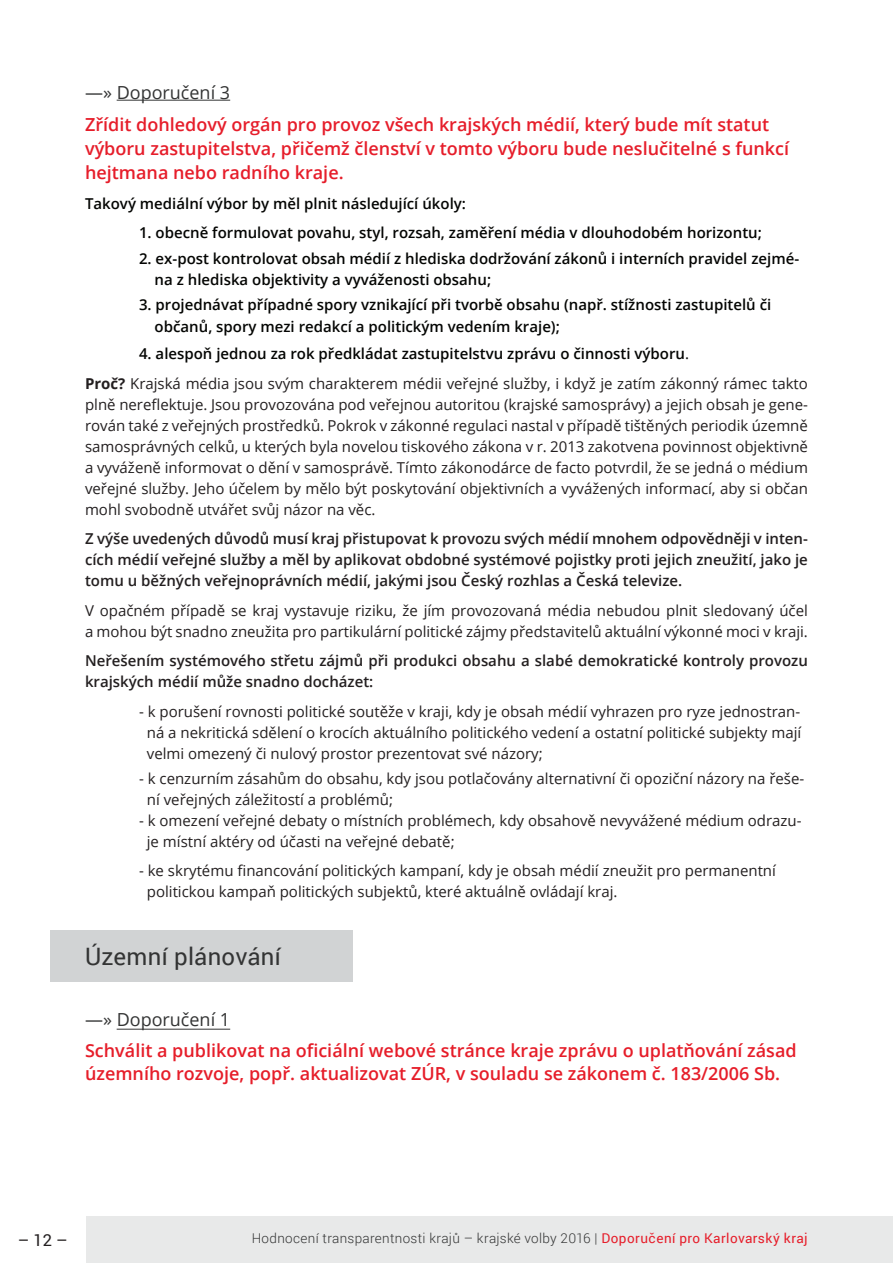
<style>
.page{position:relative;width:893px;height:1263px;background:#fff}
.page>*{position:absolute;margin:0;border:0;box-sizing:border-box;transform-origin:0 0}
.t1{font:24px "Roboto";letter-spacing:.01em;color:#333434}
.t2{font:600 18px/24px "Open Sans";color:#e61d2a}
.t3{font:600 18px/22.2px "Open Sans";color:#e61d29}
.t4{font:18px "Open Sans";color:#333434}
.t5{font:16.5px "Roboto";color:#231f20}
.t6{font:15px/21px "Open Sans";color:#231f20}
.t7{font:600 15px/21px "Open Sans";color:#040503}
.t8{font:600 15px/21px "Open Sans";color:#231f20;text-align:justify}
.t9{font:300 13.5px "Roboto";letter-spacing:.025em;color:#333434}
.s1{font-weight:600;color:#040503}
.s2{color:#040503}
.s3{font-weight:700}
.s4{font-weight:400;color:#e61d2a}
</style>
<div class="page">
<div style="left:86px;top:1216px;width:807px;height:47px;background:#e8e9e9"></div>
<hr style="left:117px;top:100px;width:113px;height:1px;background:#333434">
<div style="left:51px;top:930px;width:302px;height:51px;background:#d1d3d4"></div>
<hr style="left:117px;top:1029px;width:113px;height:1px;background:#333434">
<p class="t4" style="left:85px;top:80px;width:147px">―» Doporučení 3</p>
<p class="t2" style="left:85px;top:112px;width:705px">Zřídit dohledový orgán pro provoz všech krajských médií, který bude mít statut výboru zastupitelstva, přičemž členství v tomto výboru bude neslučitelné s funkcí hejtmana nebo radního kraje.</p>
<p class="t7" style="left:85px;top:193px;width:382px">Takový mediální výbor by měl plnit následující úkoly:</p>
<p class="t7" style="left:139px;top:222px;width:624px">1. obecně formulovat povahu, styl, rozsah, zaměření média v dlouhodobém horizontu;</p>
<p class="t7" style="left:155px;top:247px;width:646px;text-indent:-16px">2. ex-post kontrolovat obsah médií z hlediska dodržování zákonů i interních pravidel zejmé&shy;na z hlediska objektivity a vyváženosti obsahu;</p>
<p class="t7" style="left:155px;top:293px;width:618px;line-height:22.5px;text-indent:-16px">3. projednávat případné spory vznikající při tvorbě obsahu (např. stížnosti zastupitelů či občanů, spory mezi redakcí a politickým vedením kraje);</p>
<p class="t6" style="left:85px;top:338px;width:724px;line-height:29.5px;text-indent:54px"><span class="s1">4. alespoň jednou za rok předkládat zastupitelstvu zprávu o činnosti výboru</span><span class="s2">.<br></span><span class="s3">Proč?</span> Krajská média jsou svým charakterem médii veřejné služby, i když je zatím zákonný rámec takto</p>
<p class="t6" style="left:85px;top:393px;width:724px;text-align:justify">plně nereflektuje. Jsou provozována pod veřejnou autoritou (krajské samosprávy) a jejich obsah je gene&shy;rován také z veřejných prostředků. Pokrok v zákonné regulaci nastal v případě tištěných periodik územně samosprávných celků, u kterých byla novelou tiskového zákona v r. 2013 zakotvena povinnost objektivně a vyváženě informovat o dění v samosprávě. Tímto zákonodárce de facto potvrdil, že se jedná o médium veřejné služby. Jeho účelem by mělo být poskytování objektivních a vyvážených informací, aby si občan mohl svobodně utvářet svůj názor na věc.</p>
<p class="t8" style="left:85px;top:528px;width:724px">Z výše uvedených důvodů musí kraj přistupovat k provozu svých médií mnohem odpovědněji v inten&shy;cích médií veřejné služby a měl by aplikovat obdobné systémové pojistky proti jejich zneužití, jako je tomu u běžných veřejnoprávních médií, jakými jsou Český rozhlas a Česká televize.</p>
<p class="t6" style="left:85px;top:599px;width:724px">V opačném případě se kraj vystavuje riziku, že jím provozovaná média nebudou plnit sledovaný účel a mohou být snadno zneužita pro partikulární politické zájmy představitelů aktuální výkonné moci v kraji.</p>
<p class="t8" style="left:85px;top:650px;width:724px">Neřešením systémového střetu zájmů při produkci obsahu a slabé demokratické kontroly provozu krajských médií může snadno docházet:</p>
<p class="t6" style="left:147px;top:700px;width:656px;text-align:justify;text-indent:-8px">- k porušení rovnosti politické soutěže v kraji, kdy je obsah médií vyhrazen pro ryze jednostran&shy;ná a nekritická sdělení o krocích aktuálního politického vedení a ostatní politické subjekty mají velmi omezený či nulový prostor prezentovat své názory;</p>
<p class="t6" style="left:147px;top:768px;width:659px;text-indent:-8px">- k cenzurním zásahům do obsahu, kdy jsou potlačovány alternativní či opoziční názory na řeše&shy;ní veřejných záležitostí a problémů;</p>
<p class="t6" style="left:147px;top:810px;width:656px;text-indent:-8px">- k omezení veřejné debaty o místních problémech, kdy obsahově nevyvážené médium odrazu&shy;je místní aktéry od účasti na veřejné debatě;</p>
<p class="t6" style="left:147px;top:860px;width:631px;text-indent:-8px">- ke skrytému financování politických kampaní, kdy je obsah médií zneužit pro permanentní politickou kampaň politických subjektů, které aktuálně ovládají kraj.</p>
<h1 class="t1" style="left:85px;top:940px;width:197px">Územní plánování</h1>
<p class="t4" style="left:85px;top:1007px;width:147px">―» Doporučení 1</p>
<p class="t3" style="left:85px;top:1039px;width:713px">Schválit a publikovat na oficiální webové stránce kraje zprávu o uplatňování zásad územního rozvoje, popř. aktualizovat ZÚR, v souladu se zákonem č. 183/2006 Sb.</p>
<p class="t5" style="left:18px;top:1228px;width:51px">– 12 –</p>
<p class="t9" style="left:252px;top:1228px;width:557px">Hodnocení transparentnosti krajů – krajské volby 2016 | <span class="s4">Doporučení pro Karlovarský kraj</span></p>
</div>
